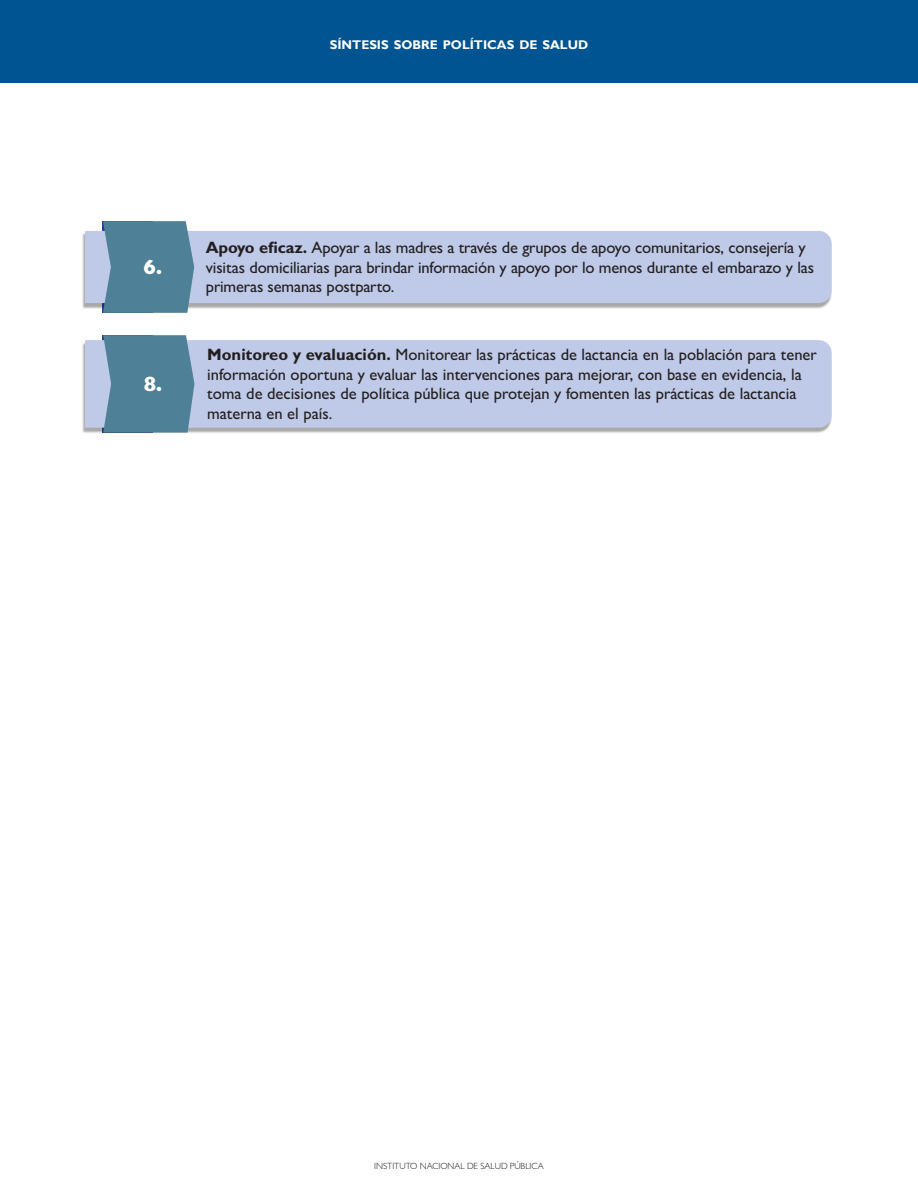
<style>
.page{position:relative;width:918px;height:1188px;background:#fff}
.page>*{position:absolute;margin:0;border:0;box-sizing:border-box;transform-origin:0 0}
.CT_bandera_primer_pa{font:800 21px "Gill Sans";color:#fff}
.recomendaciones{font:500 16.5px/19.8px "Gill Sans";color:#231f20}
.t1{font:700 12.6px "Gill Sans";color:#fff}
.t2{font:300 9px "Gill Sans";color:#231f20}
.s1{font-weight:700}
</style>
<div class="page">
<div style="left:0;top:0;width:918px;height:82px;background:#005492"></div>
<div style="left:82px;top:342px;width:750px;height:91px;background:#231f20;opacity:.39"></div>
<div style="left:85px;top:340px;width:747px;height:88px;background:#bfcae8"></div>
<svg style="left:103px;top:335px;width:91px;height:98px;background:#57869d"></svg>
<div style="left:82px;top:233px;width:750px;height:76px;background:#231f20;opacity:.39"></div>
<div style="left:85px;top:231px;width:747px;height:72px;background:#bfcae8"></div>
<svg style="left:103px;top:221px;width:91px;height:92px;background:#57869d"></svg>
<p class="t1" style="left:330px;top:37px;width:260px">SÍNTESIS SOBRE POLÍTICAS DE SALUD</p>
<p class="CT_bandera_primer_pa" style="left:144px;top:255px;width:20px">6.</p>
<p class="CT_bandera_primer_pa" style="left:144px;top:372px;width:20px">8.</p>
<p class="recomendaciones" style="left:206px;top:237px;width:610px"><span class="s1">Apoyo eficaz.</span> Apoyar a las madres a través de grupos de apoyo comunitarios, consejería y visitas domiciliarias para brindar información y apoyo por lo menos durante el embarazo y las primeras semanas postparto.</p>
<p class="recomendaciones" style="left:207px;top:344px;width:611px"><span class="s1">Monitoreo y evaluación.</span> Monitorear las prácticas de lactancia en la población para tener información oportuna y evaluar las intervenciones para mejorar, con base en evidencia, la toma de decisiones de política pública que protejan y fomenten las prácticas de lactancia materna en el país.</p>
<p class="t2" style="left:374px;top:1160px;width:171px">INSTITUTO NACIONAL DE SALUD PÚBLICA</p>
</div>
